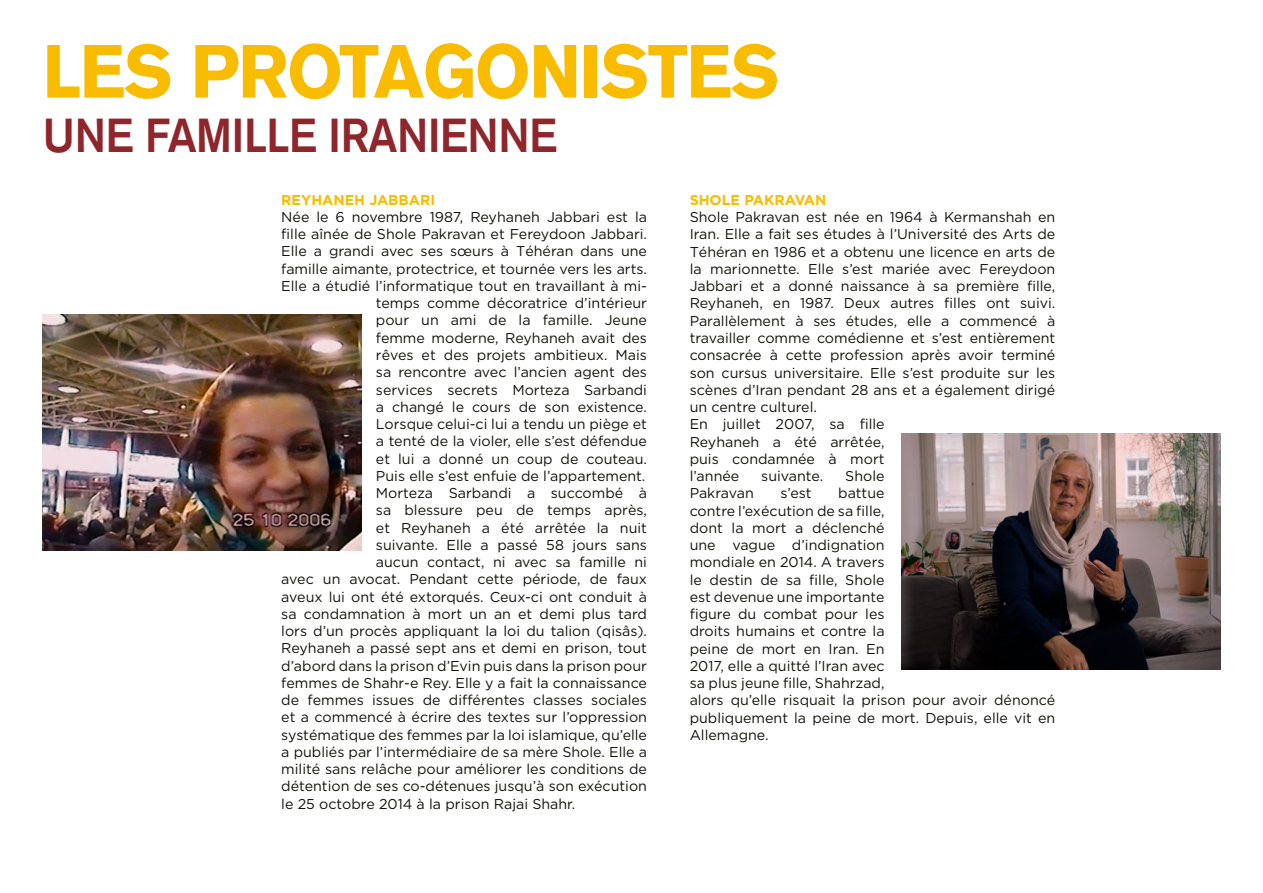
<style>
.page{position:relative;width:1263px;height:893px;background:#fff}
.page>*{position:absolute;margin:0;border:0;box-sizing:border-box;transform-origin:0 0}
.t1{font:700 74.55px "Akzidenz Grotesk BQ";letter-spacing:-.02em;color:#fabc00;scale:.95 1}
.t2{font:500 47.25px "Akzidenz Grotesk BQ";letter-spacing:-.02em;color:#8e262b;scale:.95 1}
.t3{font:14.25px/17.2px "Gotham";color:#12120d}
.t4{font:700 14.25px "Gotham";color:#fabc00}
</style>
<div class="page">
<img style="left:901px;top:433px;width:319px;height:237px">
<img style="left:43px;top:314px;width:319px;height:237px">
<h1 class="t1" style="left:43px;top:28px;width:777px">LES PROTAGONISTES</h1>
<h2 class="t2" style="left:43px;top:106px;width:543px">UNE FAMILLE IRANIENNE</h2>
<p class="t4" style="left:281px;top:190px;width:155px">REYHANEH JABBARI</p>
<p class="t3" style="left:281px;top:208px;width:367px">Née le 6 novembre 1987, Reyhaneh Jabbari est la</p>
<p class="t3" style="left:281px;top:225px;width:367px">fille aînée de Shole Pakravan et Fereydoon Jabbari.</p>
<p class="t3" style="left:281px;top:243px;width:367px">Elle a grandi avec ses sœurs à Téhéran dans une</p>
<p class="t3" style="left:281px;top:260px;width:367px">famille aimante, protectrice, et tournée vers les arts.</p>
<p class="t3" style="left:281px;top:277px;width:367px">Elle a étudié l’informatique tout en travaillant à mi-</p>
<p class="t3" style="left:376px;top:294px;width:273px">temps comme décoratrice d’intérieur</p>
<p class="t3" style="left:376px;top:312px;width:273px">pour un ami de la famille. Jeune</p>
<p class="t3" style="left:376px;top:329px;width:273px">femme moderne, Reyhaneh avait des</p>
<p class="t3" style="left:376px;top:346px;width:273px">rêves et des projets ambitieux. Mais</p>
<p class="t3" style="left:376px;top:363px;width:273px">sa rencontre avec l’ancien agent des</p>
<p class="t3" style="left:376px;top:381px;width:273px">services secrets Morteza Sarbandi</p>
<p class="t3" style="left:376px;top:398px;width:273px">a changé le cours de son existence.</p>
<p class="t3" style="left:376px;top:415px;width:273px">Lorsque celui-ci lui a tendu un piège et</p>
<p class="t3" style="left:376px;top:432px;width:273px">a tenté de la violer, elle s’est défendue</p>
<p class="t3" style="left:376px;top:450px;width:273px">et lui a donné un coup de couteau.</p>
<p class="t3" style="left:376px;top:467px;width:271px">Puis elle s’est enfuie de l’appartement.</p>
<p class="t3" style="left:376px;top:484px;width:273px">Morteza Sarbandi a succombé à</p>
<p class="t3" style="left:376px;top:501px;width:273px">sa blessure peu de temps après,</p>
<p class="t3" style="left:376px;top:519px;width:273px">et Reyhaneh a été arrêtée la nuit</p>
<p class="t3" style="left:376px;top:536px;width:273px">suivante. Elle a passé 58 jours sans</p>
<p class="t3" style="left:376px;top:553px;width:273px">aucun contact, ni avec sa famille ni</p>
<p class="t3" style="left:281px;top:570px;width:367px">avec un avocat. Pendant cette période, de faux</p>
<p class="t3" style="left:281px;top:588px;width:367px">aveux lui ont été extorqués. Ceux-ci ont conduit à</p>
<p class="t3" style="left:281px;top:605px;width:367px">sa condamnation à mort un an et demi plus tard</p>
<p class="t3" style="left:281px;top:622px;width:367px">lors d’un procès appliquant la loi du talion (qisâs).</p>
<p class="t3" style="left:281px;top:639px;width:367px">Reyhaneh a passé sept ans et demi en prison, tout</p>
<p class="t3" style="left:281px;top:657px;width:367px">d’abord dans la prison d’Evin puis dans la prison pour</p>
<p class="t3" style="left:281px;top:674px;width:367px">femmes de Shahr-e Rey. Elle y a fait la connaissance</p>
<p class="t3" style="left:281px;top:691px;width:367px">de femmes issues de différentes classes sociales</p>
<p class="t3" style="left:281px;top:708px;width:367px">et a commencé à écrire des textes sur l’oppression</p>
<p class="t3" style="left:281px;top:726px;width:367px">systématique des femmes par la loi islamique, qu’elle</p>
<p class="t3" style="left:281px;top:743px;width:367px">a publiés par l’intermédiaire de sa mère Shole. Elle a</p>
<p class="t3" style="left:281px;top:760px;width:367px">milité sans relâche pour améliorer les conditions de</p>
<p class="t3" style="left:281px;top:777px;width:367px">détention de ses co-détenues jusqu’à son exécution</p>
<p class="t3" style="left:281px;top:795px;width:295px">le 25 octobre 2014 à la prison Rajai Shahr.</p>
<p class="t4" style="left:690px;top:190px;width:138px">SHOLE PAKRAVAN</p>
<p class="t3" style="left:690px;top:208px;width:367px">Shole Pakravan est née en 1964 à Kermanshah en Iran. Elle a fait ses études à l’Université des Arts de Téhéran en 1986 et a obtenu une licence en arts de la marionnette. Elle s’est mariée avec Fereydoon Jabbari et a donné naissance à sa première fille, Reyhaneh, en 1987. Deux autres filles ont suivi.<br>Parallèlement à ses études, elle a commencé à travailler comme comédienne et s’est entièrement consacrée à cette profession après avoir terminé son cursus universitaire. Elle s’est produite sur les scènes d’Iran pendant 28 ans et a également dirigé un centre culturel.<br>En juillet 2007, sa fille<br>Reyhaneh a été arrêtée,<br>puis condamnée à mort<br>l’année</p>
<p class="t3" style="left:761px;top:467px;width:63px">suivante.</p>
<p class="t3" style="left:845px;top:467px;width:41px">Shole</p>
<p class="t3" style="left:690px;top:484px;width:367px;text-indent:149px">battue<br>contre l’exécution de sa fille,<br>dont la mort a déclenché<br>une vague d’indignation<br>mondiale en 2014. A travers<br>le destin de sa fille, Shole<br>est devenue une importante<br>figure du combat pour les<br>droits humains et contre la<br>peine de mort en Iran. En<br>2017, elle a quitté l’Iran avec<br>sa plus jeune fille, Shahrzad,<br>alors qu’elle risquait la prison pour avoir dénoncé publiquement la peine de mort. Depuis, elle vit en<br>Allemagne.</p>
<p class="t3" style="left:690px;top:484px;width:66px">Pakravan</p>
<p class="t3" style="left:780px;top:484px;width:33px">s’est</p>
</div>
